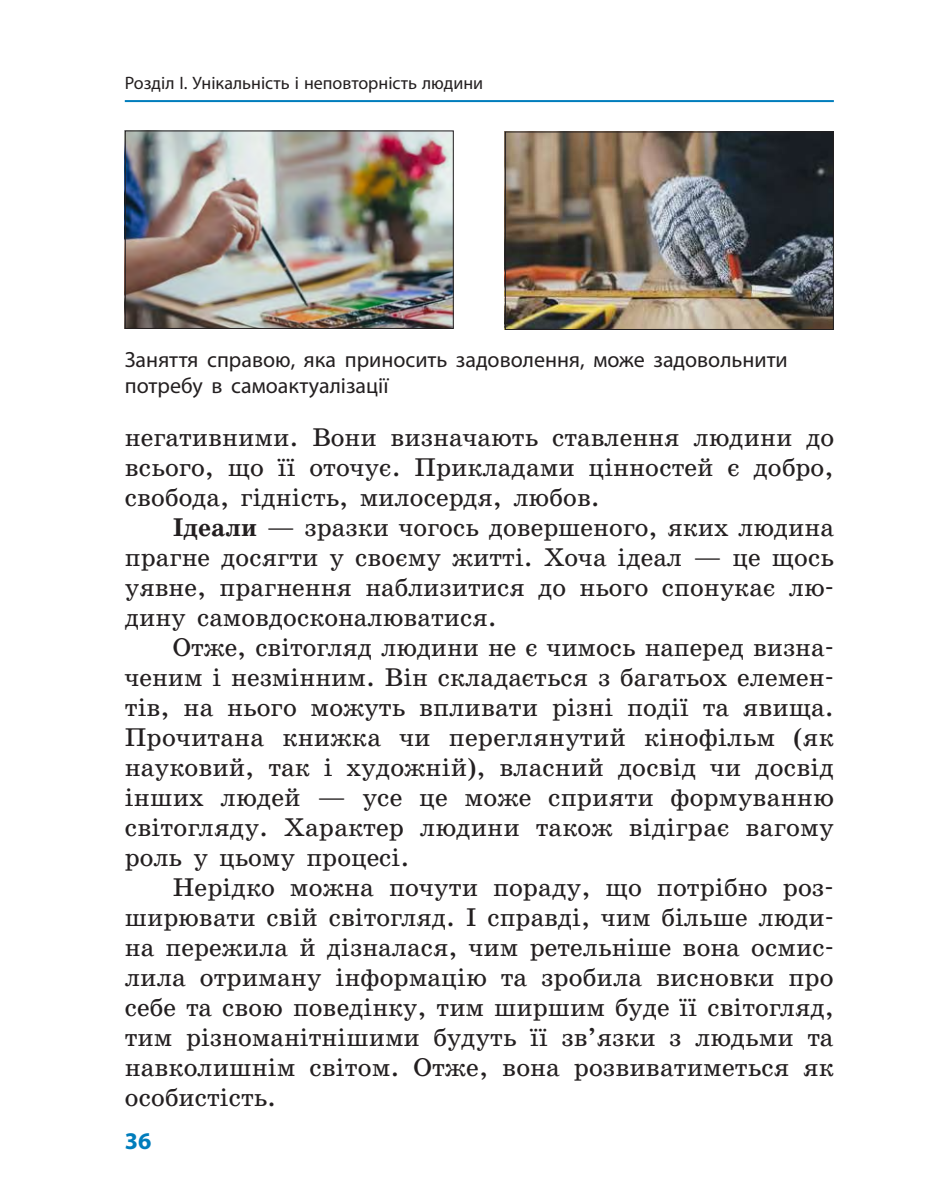
<style>
.page{position:relative;width:936px;height:1191px;background:#fff}
.page>*{position:absolute;margin:0;border:0;box-sizing:border-box;transform-origin:0 0}
.t1{font:26px/30px "School";color:#231f20;text-align:justify}
.t2{font:700 24px "Myriad Pro";color:#007dbc}
.t3{font:22px/26px "Myriad Pro";color:#231f20}
.t4{font:18px "Myriad Pro";color:#231f20}
.s1{font-weight:700}
</style>
<div class="page">
<hr style="left:125px;top:100px;width:708px;height:2px;background:#007dbc">
<img style="left:127px;top:132px;width:325px;height:195px">
<div style="left:125px;top:130px;width:329px;height:199px;border:1px solid #231f20"></div>
<img style="left:507px;top:133px;width:324px;height:195px">
<div style="left:505px;top:131px;width:328px;height:199px;border:1px solid #231f20"></div>
<p class="t4" style="left:125px;top:72px;width:360px">Розділ І . Унікальність і неповторність людини</p>
<p class="t3" style="left:125px;top:346px;width:664px">Заняття справою, яка приносить задоволення, може задовольнити потребу в самоактуалізації</p>
<p class="t1" style="left:125px;top:422px;width:710px">негативними. Вони визначають ставлення людини до всього, що її оточує. Прикладами цінностей є добро, свобода, гідність, милосердя, любов.</p>
<p class="t1" style="left:125px;top:512px;width:710px;text-indent:48px"><span class="s1">Ідеали</span> — зразки чогось довершеного, яких людина прагне досягти у своєму житті. Хоча ідеал — це щось уявне, прагнення наблизитися до нього спонукає лю&shy;дину самовдосконалюватися.</p>
<p class="t1" style="left:125px;top:632px;width:710px;text-indent:48px">Отже, світогляд людини не є чимось наперед визна&shy;ченим і незмінним. Він складається з багатьох елемен&shy;тів, на нього можуть впливати різні події та явища.<br>Прочитана книжка чи переглянутий кінофільм (як науковий, так і художній), власний досвід чи досвід інших людей — усе це може сприяти формуванню світогляду. Характер людини також відіграє вагому роль у цьому процесі.</p>
<p class="t1" style="left:125px;top:872px;width:710px;text-indent:48px">Нерідко можна почути пораду, що потрібно роз&shy;ширювати свій світогляд. І справді, чим більше люди&shy;на пережила й дізналася, чим ретельніше вона осмис&shy;лила отриману інформацію та зробила висновки про себе та свою поведінку, тим ширшим буде її світогляд, тим різноманітнішими будуть її зв’язки з людьми та навколишнім світом. Отже, вона розвиватиметься як особистість.</p>
<p class="t2" style="left:125px;top:1125px;width:28px">36</p>
</div>
